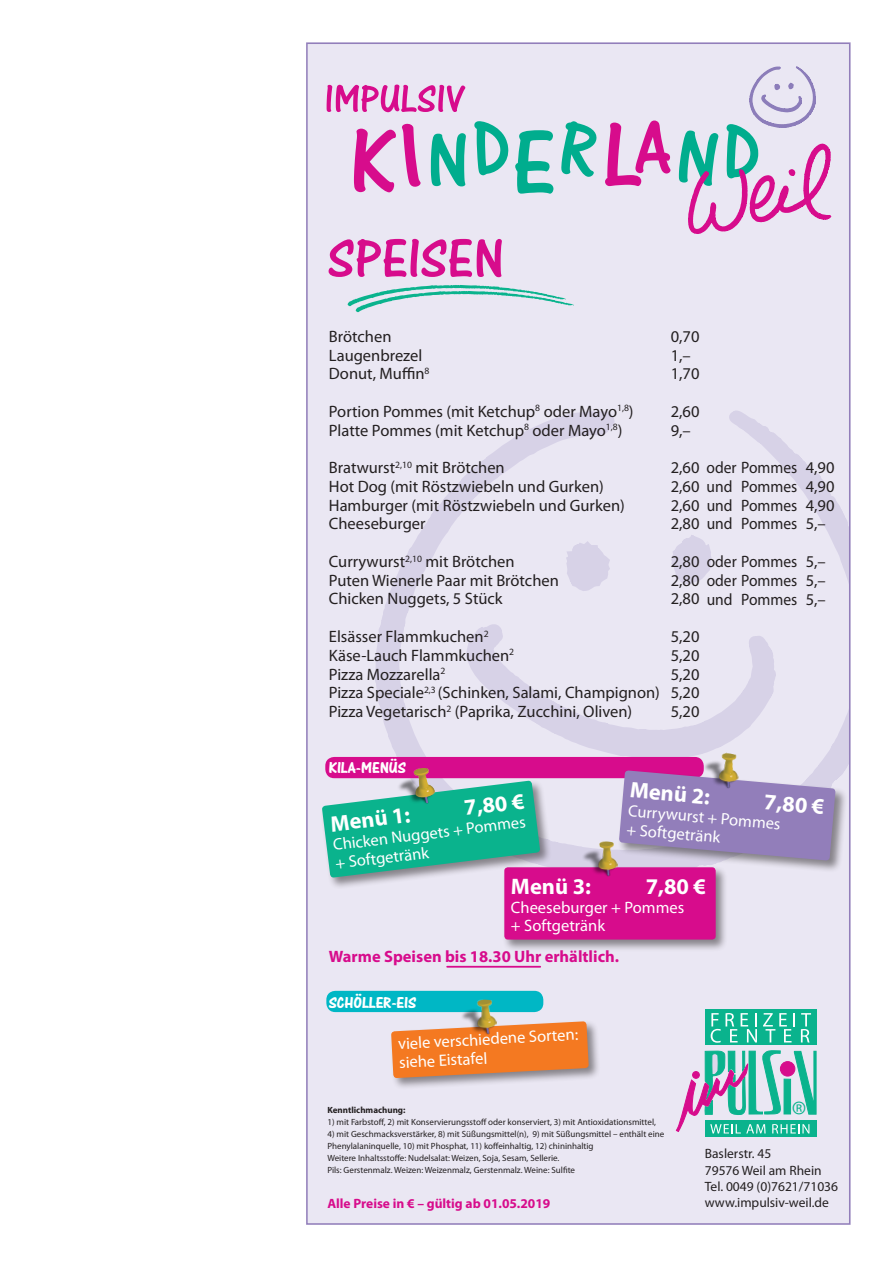
<style>
.page{position:relative;width:893px;height:1263px;background:#fff}
.page>*{position:absolute;margin:0;border:0;box-sizing:border-box;transform-origin:0 0}
.t1{font:57px "One Stroke Script Std";color:#d70c8c}
.t2{font:28.5px "Myriad";color:#0ab38d}
.t3{font:700 22.5px "Myriad Pro";color:#fff}
.t4{font:16.5px/18.8px "Myriad Pro";color:#231f20;text-align:justify}
.t5{font:16.5px/18.8px "Myriad Pro";color:#fff}
.t6{font:700 16.5px "Myriad Pro";color:#d70c8c}
.t7{font:700 16.5px "One Stroke Script Std";color:#fff}
.t8{font:13.5px/16.4px "Myriad Pro";color:#231f20}
.t9{font:700 13.5px "Myriad Pro";color:#d70c8c}
.t10{font:9px/12px "Myriad Pro";color:#231f20}
.t11{font:700 9px "Myriad Pro";color:#231f20}
</style>
<div class="page">
<div style="left:306px;top:43px;width:544px;height:1182px;background:#eae7f3"></div>
<svg style="left:354px;top:129px;width:42px;height:63px"></svg>
<svg style="left:402px;top:123px;width:19px;height:64px"></svg>
<svg style="left:431px;top:133px;width:35px;height:53px"></svg>
<svg style="left:474px;top:121px;width:35px;height:54px"></svg>
<svg style="left:515px;top:130px;width:38px;height:64px"></svg>
<svg style="left:561px;top:121px;width:36px;height:56px"></svg>
<svg style="left:605px;top:121px;width:65px;height:65px"></svg>
<svg style="left:326px;top:85px;width:139px;height:27px"></svg>
<svg style="left:679px;top:66px;width:153px;height:168px"></svg>
<svg style="left:676px;top:1050px;width:140px;height:87px"></svg>
<div style="left:705px;top:1010px;width:111px;height:35px;background:#0ab38d"></div>
<svg style="left:711px;top:1013px;width:46px;height:30px"></svg>
<svg style="left:763px;top:1013px;width:32px;height:29px"></svg>
<svg style="left:801px;top:1013px;width:10px;height:29px"></svg>
<svg style="left:348px;top:285px;width:226px;height:27px"></svg>
<svg style="left:374px;top:411px;width:473px;height:340px"></svg>
<svg style="left:460px;top:616px;width:327px;height:135px"></svg>
<svg style="left:342px;top:751px;width:505px;height:114px"></svg>
<div style="left:325px;top:757px;width:379px;height:21px;background:#d70c8c;border-radius:9px"></div>
<div style="left:326px;top:991px;width:217px;height:21px;background:#00b7c5;border-radius:9px"></div>
<div style="left:503px;top:865px;width:225px;height:87px;background:#231f20;opacity:.5"></div>
<div style="left:504px;top:867px;width:212px;height:72px;background:#d70c8c;border-radius:4px"></div>
<img style="left:579px;top:838px;width:38px;height:39px">
<div style="left:321px;top:779px;width:231px;height:111px;background:#231f20;opacity:.5"></div>
<svg style="left:306px;top:780px;width:234px;height:105px"></svg>
<img style="left:396px;top:768px;width:38px;height:36px">
<div style="left:390px;top:1020px;width:211px;height:70px;background:#231f20;opacity:.5"></div>
<svg style="left:391px;top:1021px;width:198px;height:57px;background:#eb853f"></svg>
<img style="left:458px;top:999px;width:40px;height:38px">
<hr style="left:447px;top:966px;width:93px;height:2px;background:#d70c8c">
<div style="left:617px;top:769px;width:230px;height:103px;background:#231f20;opacity:.5"></div>
<svg style="left:619px;top:770px;width:217px;height:91px;background:#9d89bd"></svg>
<img style="left:698px;top:748px;width:45px;height:44px">
<h1 class="t1" style="left:327px;top:225px;width:121px">SPEISEN</h1>
<p class="t4" style="left:329px;top:327px;width:64px">Brötchen</p>
<p class="t4" style="left:671px;top:327px;width:30px">0,70</p>
<p class="t4" style="left:329px;top:346px;width:95px">Laugenbrezel</p>
<p class="t4" style="left:671px;top:346px;width:22px">1,–</p>
<p class="t4" style="left:329px;top:364px;width:102px">Donut, Muffin<sup>8</sup></p>
<p class="t4" style="left:671px;top:364px;width:30px">1,70</p>
<p class="t4" style="left:329px;top:402px;width:306px">Portion Pommes (mit Ketchup<sup>8</sup> oder Mayo<sup>1,8</sup>)</p>
<p class="t4" style="left:671px;top:402px;width:30px">2,60</p>
<p class="t4" style="left:329px;top:421px;width:295px">Platte Pommes (mit Ketchup<sup>8</sup> oder Mayo<sup>1,8</sup>)</p>
<p class="t4" style="left:671px;top:421px;width:22px">9,–</p>
<p class="t4" style="left:329px;top:458px;width:177px">Bratwurst<sup>2,10</sup> mit Brötchen</p>
<p class="t4" style="left:671px;top:458px;width:165px">2,60 oder Pommes 4,90</p>
<p class="t4" style="left:329px;top:477px;width:276px">Hot Dog (mit Röstzwiebeln und Gurken)</p>
<p class="t4" style="left:671px;top:477px;width:165px">2,60 und Pommes 4,90</p>
<p class="t4" style="left:329px;top:496px;width:297px">Hamburger (mit Röstzwiebeln und Gurken)</p>
<p class="t4" style="left:671px;top:496px;width:165px">2,60 und Pommes 4,90</p>
<p class="t4" style="left:329px;top:514px;width:98px">Cheeseburger</p>
<p class="t4" style="left:671px;top:514px;width:157px">2,80 und Pommes 5,–</p>
<p class="t4" style="left:329px;top:552px;width:187px">Currywurst<sup>2,10</sup> mit Brötchen</p>
<p class="t4" style="left:671px;top:552px;width:157px">2,80 oder Pommes 5,–</p>
<p class="t4" style="left:329px;top:571px;width:231px">Puten Wienerle Paar mit Brötchen</p>
<p class="t4" style="left:671px;top:571px;width:157px">2,80 oder Pommes 5,–</p>
<p class="t4" style="left:329px;top:589px;width:175px">Chicken Nuggets, 5 Stück</p>
<p class="t4" style="left:671px;top:589px;width:157px">2,80 und Pommes 5,–</p>
<p class="t4" style="left:329px;top:627px;width:161px">Elsässer Flammkuchen<sup>2</sup></p>
<p class="t4" style="left:671px;top:627px;width:30px">5,20</p>
<p class="t4" style="left:329px;top:646px;width:187px">Käse-Lauch Flammkuchen<sup>2</sup></p>
<p class="t4" style="left:671px;top:646px;width:30px">5,20</p>
<p class="t4" style="left:329px;top:664px;width:118px">Pizza Mozzarella<sup>2</sup></p>
<p class="t4" style="left:329px;top:664px;width:372px;text-indent:342px">5,20<br>Pizza Speciale<sup>2,3</sup> (Schinken, Salami, Champignon) 5,20<br>Pizza Vegetarisch<sup>2</sup> (Paprika, Zucchini, Oliven)</p>
<p class="t4" style="left:671px;top:702px;width:30px">5,20</p>
<p class="t7" style="left:329px;top:758px;width:74px">KILA-MENÜS</p>
<h3 class="t3" style="left:463px;top:793px;width:62px;rotate:-7deg">7,80 €</h3>
<p class="t5" style="left:332px;top:835px;width:195px;rotate:-7deg">Chicken Nuggets + Pommes + Softgetränk</p>
<h3 class="t3" style="left:329px;top:810px;width:82px;rotate:-7deg">Menü 1:</h3>
<h3 class="t3" style="left:631px;top:775px;width:82px;rotate:5deg">Menü 2:</h3>
<h3 class="t3" style="left:766px;top:787px;width:62px;rotate:5deg">7,80 €</h3>
<p class="t5" style="left:629px;top:801px;width:154px;rotate:5deg">Currywurst + Pommes + Softgetränk</p>
<h3 class="t3" style="left:511px;top:872px;width:82px">Menü 3:</h3>
<h3 class="t3" style="left:646px;top:872px;width:62px">7,80 €</h3>
<p class="t5" style="left:511px;top:897px;width:175px">Cheeseburger + Pommes + Softgetränk</p>
<p class="t6" style="left:329px;top:945px;width:292px">Warme Speisen bis 18.30 Uhr erhältlich.</p>
<p class="t7" style="left:329px;top:992px;width:89px">SCHÖLLER-EIS</p>
<p class="t5" style="left:398px;top:1034px;width:182px;rotate:-3deg">viele verschiedene Sorten: siehe Eistafel</p>
<p class="t11" style="left:327px;top:1104px;width:80px">Kenntlichmachung:</p>
<p class="t10" style="left:327px;top:1116px;width:330px">1) mit Farbstoff, 2) mit Konservierungsstoff oder konserviert, 3) mit Antioxidationsmittel,</p>
<p class="t10" style="left:327px;top:1128px;width:338px">4) mit Geschmacksverstärker, 8) mit Süßungsmittel(n), 9) mit Süßungsmittel – enthält eine Phenylalaninquelle, 10) mit Phosphat, 11) koffeinhaltig, 12) chininhaltig<br>Weitere Inhaltsstoffe: Nudelsalat: Weizen, Soja, Sesam, Sellerie.<br>Pils: Gerstenmalz. Weizen: Weizenmalz, Gerstenmalz. Weine: Sulfite</p>
<p class="t9" style="left:327px;top:1194px;width:225px">Alle Preise in € – gültig ab 01.05.2019</p>
<h2 class="t2" style="left:792px;top:1098px;width:16px">®</h2>
<p class="t8" style="left:705px;top:1145px;width:135px">Baslerstr. 45<br>79576 Weil am Rhein<br>Tel. 0049 (0)7621/71036 www.impulsiv-weil.de</p>
</div>
